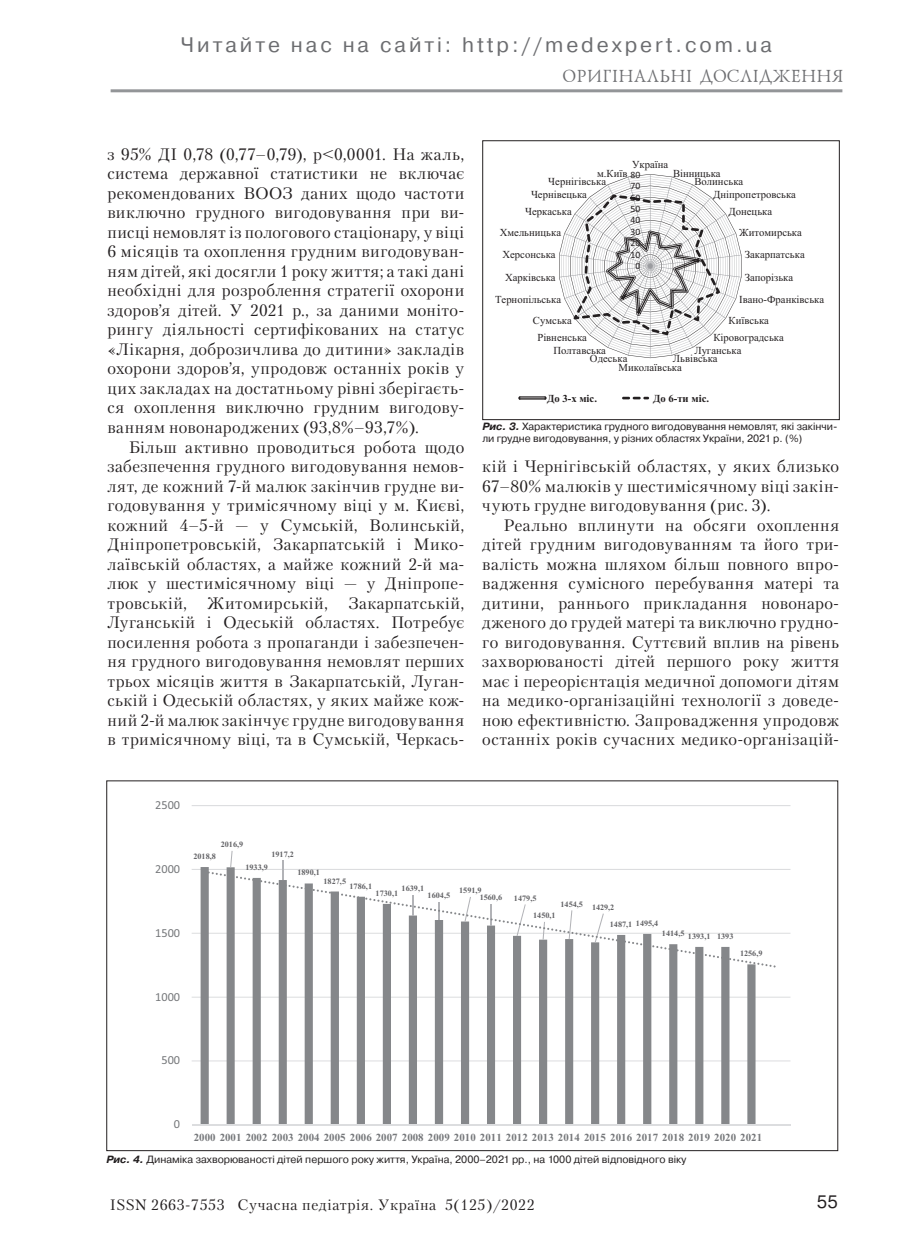
<style>
.page{position:relative;width:919px;height:1259px;background:#fff}
.page>*{position:absolute;margin:0;border:0;box-sizing:border-box;transform-origin:0 0}
.t1{font:21px "Pragmatica C";letter-spacing:.14em;color:#6c6d70}
.t2{font:18px "Lazurski Cyrillic";letter-spacing:.04em;color:#6c6d70}
.t3{font:18px "Pragmatica C";color:#231f20}
.t4{font:16.5px/19.5px "Petersburg";letter-spacing:.03em;color:#231f20;text-align:justify}
.t5{font:15px "Petersburg C";letter-spacing:.04em;color:#231f20}
.t6{font:12.3px "Calibri";color:#76787b}
.t7{font:700 10.95px "Times New Roman";color:#76787b}
.t8{font:10.65px/8.1px "Times New Roman";color:#231f20}
.t9{font:700 10.65px "Times New Roman";color:#231f20}
.t10{font:10.5px/12px "Pragmatica";color:#231f20}
.t11{font:9.75px "Calibri";letter-spacing:.005em;color:#231f20}
.t12{font:700 8.25px/6.8px "Times New Roman";color:#636366}
.s1{font-family:"Calibri";font-size:9.75px}
.s2{font-weight:700;font-style:italic}
.s3{font-family:"Petersburg"}
</style>
<div class="page">
<hr style="left:111px;top:89px;width:731px;height:3px;background:#939598">
<svg style="left:559px;top:174px;width:182px;height:184px"></svg>
<svg style="left:518px;top:396px;width:28px;height:4px"></svg>
<svg style="left:622px;top:397px;width:27px;height:2px"></svg>
<div style="left:482px;top:140px;width:357px;height:280px;border:1px solid #231f20"></div>
<hr style="left:192px;top:1060px;width:598px;height:1px;background:#dcdddf">
<hr style="left:192px;top:996px;width:598px;height:1px;background:#dcdddf">
<hr style="left:192px;top:932px;width:598px;height:1px;background:#dcdddf">
<hr style="left:192px;top:869px;width:598px;height:1px;background:#dcdddf">
<hr style="left:192px;top:805px;width:598px;height:1px;background:#dcdddf">
<svg style="left:200px;top:867px;width:555px;height:257px"></svg>
<hr style="left:192px;top:1124px;width:598px;height:1px;background:#dcdddf">
<svg style="left:230px;top:851px;width:2px;height:16px"></svg>
<svg style="left:203px;top:870px;width:572px;height:97px"></svg>
<p class="t1" style="left:181px;top:33px;width:592px">Читайте нас на сайті: http://medexpert.com.ua</p>
<p class="t2" style="left:562px;top:66px;width:282px">ОРИГІНАЛЬНІ ДОСЛІДЖЕННЯ</p>
<p class="t4" style="left:107px;top:144px;width:358px">з 95% ДІ 0,78 (0,77–0,79), р&lt;0,0001. На жаль, система державної статистики не включає рекомендованих ВООЗ даних щодо частоти виключно грудного вигодовування при ви&shy;писці немовлят із пологового стаціонару, у віці 6 місяців та охоплення грудним вигодовуван&shy;ням дітей, які досягли 1 року життя; а такі дані необхідні для розроблення стратегії охорони здоров’я дітей. У 2021 р., за даними моніто&shy;рингу діяльності сертифікованих на статус «Лікарня, доброзичлива до дитини» закладів охорони здоров’я, упродовж останніх років у цих закладах на достатньому рівні зберігаєть&shy;ся охоплення виключно грудним вигодову&shy;ванням новонароджених (93,8%–93,7%).</p>
<p class="t4" style="left:107px;top:437px;width:358px;text-indent:21px">Більш активно проводиться робота щодо забезпечення грудного вигодовування немов&shy;лят, де кожний 7-й малюк закінчив грудне ви&shy;годовування у тримісячному віці у м. Києві, кожний 4–5-й — у Сумській, Волинській, Дніпропетровській, Закарпатській і Мико&shy;лаївській областях, а майже кожний 2-й ма&shy;люк у шестимісячному віці — у Дніпропе&shy;тровській, Житомирській, Закарпатській, Луганській і Одеській областях. Потребує посилення робота з пропаганди і забезпечен&shy;ня грудного вигодовування немовлят перших трьох місяців життя в Закарпатській, Луган&shy;ській і Одеській областях, у яких майже кож&shy;ний 2-й малюк закінчує грудне вигодовування в тримісячному віці, та в Сумській, Черкась-</p>
<p class="t8" style="left:632px;top:161px;width:38px">Україна</p>
<p class="t8" style="left:694px;top:170px;width:50px;text-indent:-21px">Вінницька<br>Волинська</p>
<p class="t8" style="left:728px;top:187px;width:69px;line-height:17.2px;text-indent:-15px">Дніпропетровська<br>Донецька</p>
<p class="t8" style="left:739px;top:229px;width:64px">Житомирська</p>
<p class="t8" style="left:744px;top:251px;width:61px">Закарпатська</p>
<p class="t8" style="left:744px;top:274px;width:50px">Запорізька</p>
<p class="t8" style="left:739px;top:297px;width:86px">Івано-Франківська</p>
<p class="t8" style="left:713px;top:312px;width:72px;line-height:17.2px;text-align:center">Київська<br>Кіровоградська</p>
<p class="t8" style="left:672px;top:347px;width:70px;text-indent:22px">Луганська<br>Львівська</p>
<p class="t8" style="left:618px;top:365px;width:65px">Миколаївська</p>
<p class="t8" style="left:597px;top:170px;width:45px">м.Київ <span class="s1">80</span></p>
<p class="t8" style="left:548px;top:178px;width:59px">Чернігівська</p>
<p class="t11" style="left:630px;top:179px;width:11px">70</p>
<p class="t8" style="left:531px;top:191px;width:57px">Чернівецька</p>
<p class="t11" style="left:630px;top:190px;width:11px">60</p>
<p class="t11" style="left:630px;top:202px;width:11px">50</p>
<p class="t8" style="left:525px;top:209px;width:48px">Черкаська</p>
<p class="t11" style="left:630px;top:213px;width:11px">40</p>
<p class="t8" style="left:500px;top:229px;width:63px">Хмельницька</p>
<p class="t11" style="left:630px;top:225px;width:11px">30</p>
<p class="t11" style="left:630px;top:236px;width:11px">20</p>
<p class="t8" style="left:502px;top:251px;width:55px">Херсонська</p>
<p class="t11" style="left:630px;top:248px;width:11px">10</p>
<p class="t11" style="left:635px;top:259px;width:6px">0</p>
<p class="t8" style="left:505px;top:274px;width:52px">Харківська</p>
<p class="t8" style="left:495px;top:297px;width:68px">Тернопільська</p>
<p class="t8" style="left:533px;top:317px;width:40px">Сумська</p>
<p class="t8" style="left:537px;top:334px;width:51px">Рівненська</p>
<p class="t8" style="left:553px;top:347px;width:54px">Полтавська</p>
<p class="t8" style="left:590px;top:355px;width:39px">Одеська</p>
<p class="t9" style="left:547px;top:390px;width:51px">До 3-х міс.</p>
<p class="t9" style="left:653px;top:390px;width:57px">До 6-ти міс.</p>
<p class="t10" style="left:482px;top:420px;width:356px"><span class="s2">Рис. 3.</span> Характеристика грудного вигодовування немовлят, які закінчи&shy;ли грудне вигодовування, у різних областях України, 2021 р. (%)</p>
<p class="t4" style="left:482px;top:456px;width:358px">кій і Чернігівській областях, у яких близько 67–80% малюків у шестимісячному віці закін&shy;чують грудне вигодовування (рис. 3).</p>
<p class="t4" style="left:482px;top:515px;width:358px;text-indent:21px">Реально вплинути на обсяги охоплення дітей грудним вигодовуванням та його три&shy;валість можна шляхом більш повного впро&shy;вадження сумісного перебування матері та дитини, раннього прикладання новонаро&shy;дженого до грудей матері та виключно грудно&shy;го вигодовування. Суттєвий вплив на рівень захворюваності дітей першого року життя має і переорієнтація медичної допомоги дітям на медико-організаційні технології з доведе&shy;ною ефективністю. Запровадження упродовж останніх років сучасних медико-організацій-</p>
<p class="t6" style="left:155px;top:796px;width:26px">2500</p>
<p class="t12" style="left:221px;top:840px;width:24px">2016,9</p>
<p class="t12" style="left:193px;top:852px;width:24px">2018,8</p>
<p class="t12" style="left:271px;top:850px;width:24px">1917,2</p>
<p class="t6" style="left:155px;top:860px;width:26px">2000</p>
<p class="t6" style="left:155px;top:924px;width:26px">1500</p>
<p class="t6" style="left:155px;top:988px;width:26px">1000</p>
<p class="t6" style="left:161px;top:1052px;width:20px">500</p>
<p class="t6" style="left:174px;top:1115px;width:8px">0</p>
<p class="t12" style="left:245px;top:863px;width:24px">1933,9</p>
<p class="t12" style="left:297px;top:869px;width:24px">1890,1</p>
<p class="t12" style="left:323px;top:877px;width:24px">1827,5</p>
<p class="t12" style="left:349px;top:882px;width:24px">1786,1</p>
<p class="t12" style="left:401px;top:884px;width:24px">1639,1</p>
<p class="t12" style="left:427px;top:892px;width:24px">1604,5</p>
<p class="t12" style="left:479px;top:886px;width:24px;text-indent:-21px">1591,9<br>1560,6</p>
<p class="t12" style="left:375px;top:889px;width:24px">1730,1</p>
<p class="t12" style="left:533px;top:889px;width:24px;line-height:17.4px;text-indent:-19px">1479,5<br>1450,1</p>
<p class="t12" style="left:560px;top:901px;width:55px">1454,5 1429,2</p>
<p class="t12" style="left:609px;top:920px;width:50px">1487,1 1495,4</p>
<p class="t12" style="left:662px;top:932px;width:73px">1414,5 1393,1 1393</p>
<p class="t12" style="left:740px;top:950px;width:24px">1256,9</p>
<p class="t7" style="left:194px;top:1129px;width:570px">2000 2001 2002 2003 2004 2005 2006 2007 2008 2009 2010 2011 2012 2013 2014 2015 2016 2017 2018 2019 2020 2021</p>
<p class="t10" style="left:106px;top:1153px;width:581px"><span class="s2">Рис. 4.</span> Динаміка захворюваності дітей першого року життя, Україна, 2000–2021 рр., на 1000 дітей відповідного віку</p>
<p class="t5" style="left:110px;top:1196px;width:426px">ISSN 2663-7553 <span class="s3">Сучасна педiатрiя.</span> Україна 5(125)/2022</p>
<p class="t3" style="left:816px;top:1191px;width:22px">55</p>
</div>
